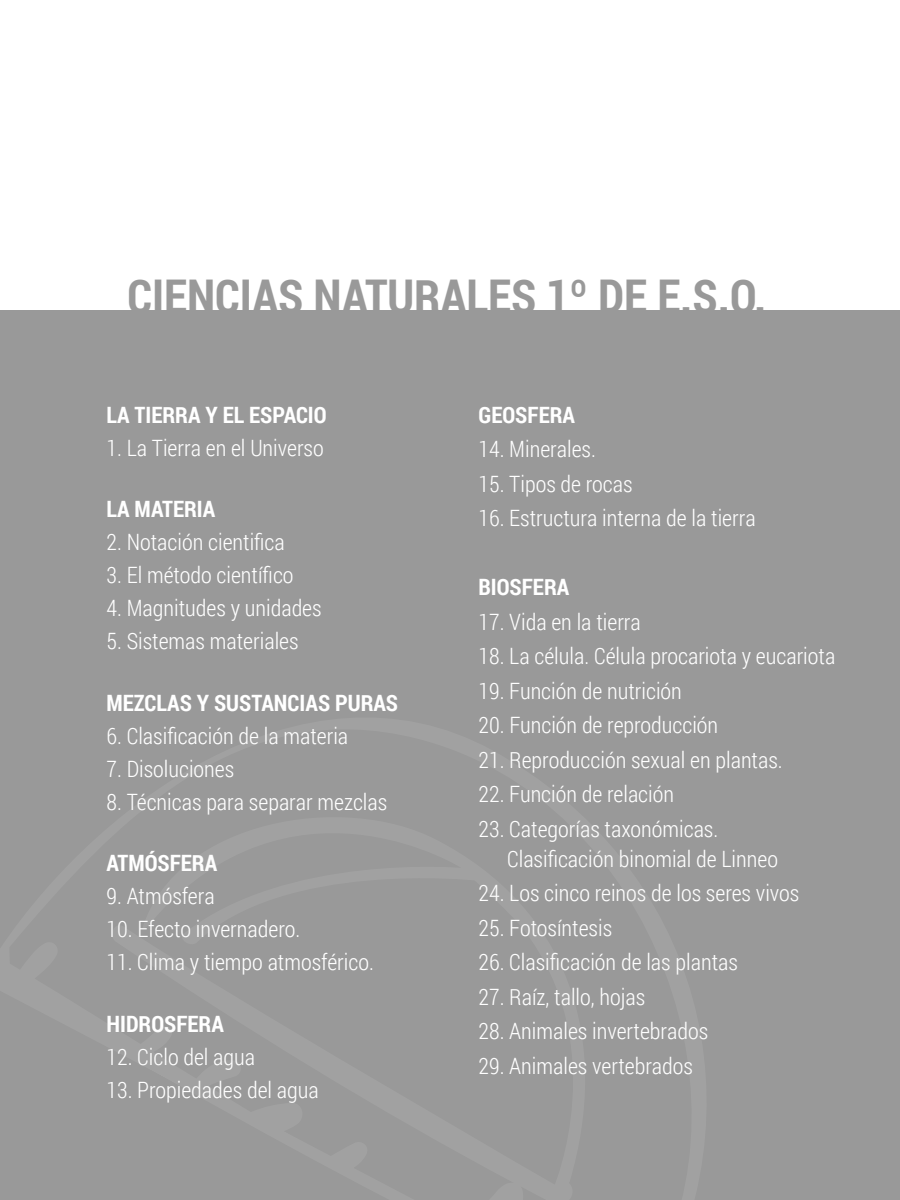
<style>
.page{position:relative;width:900px;height:1200px;background:#fff}
.page>*{position:absolute;margin:0;border:0;box-sizing:border-box;transform-origin:0 0}
.t1{font:700 46.5px "Roboto Condensed";color:#999}
.t2{font:300 22.5px/30px "Roboto Condensed";color:#fff}
.t3{font:700 22.5px "Roboto Condensed";color:#fff}
</style>
<div class="page">
<div style="left:0;top:310px;width:900px;height:890px;background:#999"></div>
<h1 class="t1" style="left:127px;top:264px;width:641px">CIENCIAS NATURALES 1º DE E.S.O.</h1>
<p class="t3" style="left:106px;top:399px;width:222px">LA TIERRA Y EL ESPACIO</p>
<p class="t2" style="left:106px;top:432px;width:219px">1. La Tierra en el Universo</p>
<p class="t3" style="left:106px;top:494px;width:110px">LA MATERIA</p>
<p class="t2" style="left:106px;top:527px;width:180px">2. Notación cientifica</p>
<p class="t2" style="left:106px;top:560px;width:189px">3. El método científico</p>
<p class="t2" style="left:106px;top:593px;width:217px">4. Magnitudes y unidades</p>
<p class="t2" style="left:106px;top:626px;width:194px">5. Sistemas materiales</p>
<p class="t3" style="left:106px;top:687px;width:293px">MEZCLAS Y SUSTANCIAS PURAS</p>
<p class="t2" style="left:106px;top:720px;width:243px">6. Clasificación de la materia</p>
<p class="t2" style="left:106px;top:753px;width:129px">7. Disoluciones</p>
<p class="t2" style="left:106px;top:786px;width:282px">8. Técnicas para separar mezclas</p>
<p class="t3" style="left:106px;top:848px;width:112px">ATMÓSFERA</p>
<p class="t2" style="left:106px;top:881px;width:110px">9. Atmósfera</p>
<p class="t2" style="left:106px;top:914px;width:195px">10. Efecto invernadero.</p>
<p class="t2" style="left:106px;top:947px;width:269px">11. Clima y tiempo atmosférico.</p>
<p class="t3" style="left:106px;top:1008px;width:119px">HIDROSFERA</p>
<p class="t2" style="left:106px;top:1041px;width:150px">12. Ciclo del agua</p>
<p class="t2" style="left:106px;top:1074px;width:214px">13. Propiedades del agua</p>
<p class="t3" style="left:478px;top:399px;width:98px">GEOSFERA</p>
<p class="t2" style="left:478px;top:434px;width:119px">14. Minerales.</p>
<p class="t2" style="left:478px;top:468px;width:156px">15. Tipos de rocas</p>
<p class="t2" style="left:478px;top:503px;width:279px">16. Estructura interna de la tierra</p>
<p class="t3" style="left:478px;top:572px;width:92px">BIOSFERA</p>
<p class="t2" style="left:478px;top:606px;width:164px">17. Vida en la tierra</p>
<p class="t2" style="left:478px;top:641px;width:358px">18. La célula. Célula procariota y eucariota</p>
<p class="t2" style="left:478px;top:675px;width:205px">19. Función de nutrición</p>
<p class="t2" style="left:478px;top:710px;width:241px">20. Función de reproducción</p>
<p class="t2" style="left:478px;top:744px;width:306px">21. Reproducción sexual en plantas.</p>
<p class="t2" style="left:478px;top:779px;width:197px">22. Función de relación</p>
<p class="t2" style="left:507px;top:813px;width:272px;text-indent:-29px">23. Categorías taxonómicas.<br>Clasificación binomial de Linneo</p>
<p class="t2" style="left:478px;top:878px;width:322px">24. Los cinco reinos de los seres vivos</p>
<p class="t2" style="left:478px;top:912px;width:135px">25. Fotosíntesis</p>
<p class="t2" style="left:478px;top:947px;width:261px">26. Clasificación de las plantas</p>
<p class="t2" style="left:478px;top:981px;width:168px">27. Raíz, tallo, hojas</p>
<p class="t2" style="left:478px;top:1016px;width:231px">28. Animales invertebrados</p>
<p class="t2" style="left:478px;top:1050px;width:216px">29. Animales vertebrados</p>
</div>
